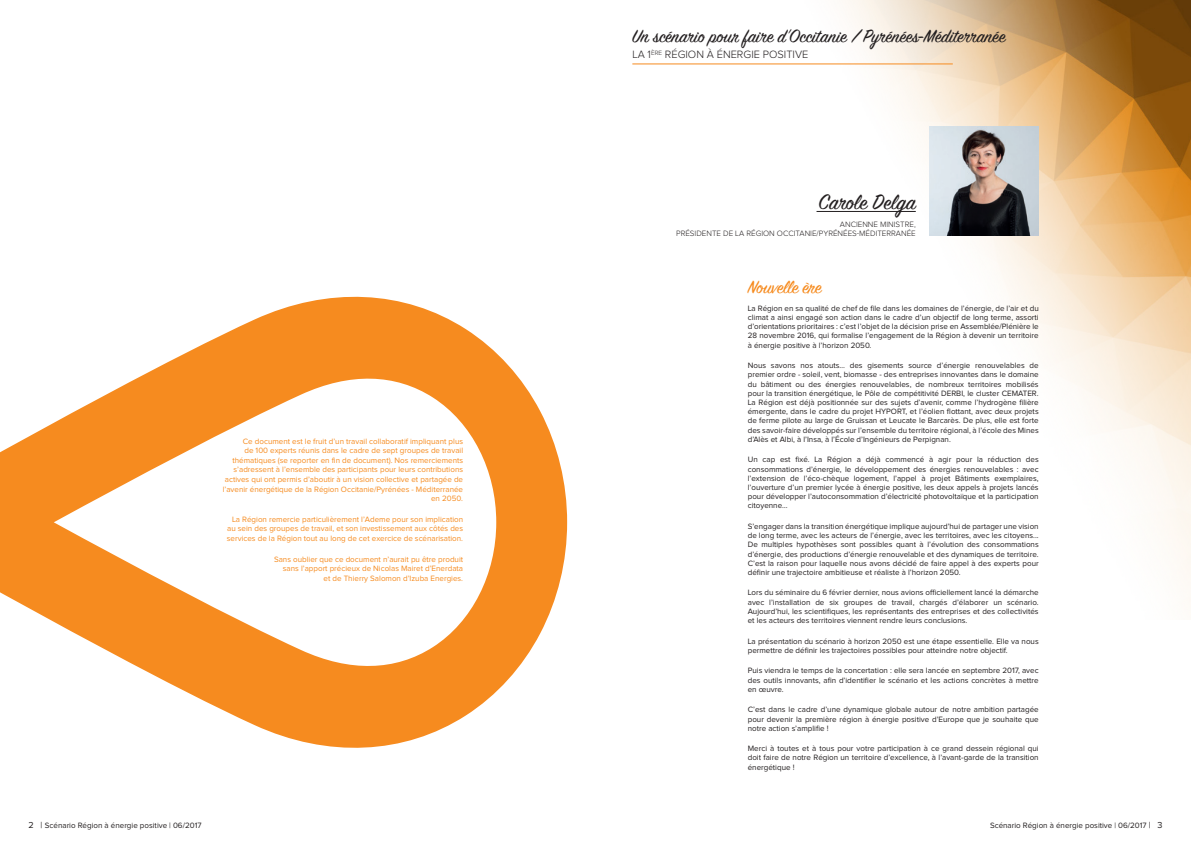
<style>
.page{position:relative;width:1191px;height:842px;background:#fff}
.page>*{position:absolute;margin:0;border:0;box-sizing:border-box;transform-origin:0 0}
.t1{font:23.5px "Sign Painter House Script";color:#231f20}
.t2{font:20px "Sign Painter House Script";color:#231f20}
.t3{font:20px "Sign Painter House Script";letter-spacing:-.01em;color:#f68b1f}
.t4{font:300 11px "Proxima Nova";color:#231f20}
.t5{font:8px/9.2px "Proxima Nova";color:#231f20;text-align:justify}
._05_TXT_COULEUR_ENCA{font:8px/9.6px "Proxima Nova";color:#f68b1f;text-align:right}
.t6{font:300 8px/9.2px "Proxima Nova";color:#231f20;text-align:right}
.s1{font-size:9px}
</style>
<div class="page">
<img style="left:632px;top:0;width:559px;height:600px">
<img style="left:929px;top:126px;width:109px;height:110px">
<hr style="left:816px;top:211px;width:99px;height:1px;background:#231f20">
<hr style="left:632px;top:64px;width:320px;height:1px;background:#f68b1f">
<svg style="left:0;top:296px;width:567px;height:452px"></svg>
<p class="t2" style="left:632px;top:24px;width:374px">Un scénario pour faire d’Occitanie / Pyrénées-Méditerranée</p>
<p class="t4" style="left:632px;top:50px;width:177px">LA 1<sup>ÈRE</sup> RÉGION À ÉNERGIE POSITIVE</p>
<p class="_05_TXT_COULEUR_ENCA" style="left:223px;top:437px;width:242px">Ce document est le fruit d’un travail collaboratif impliquant plus<br>de 100 experts réunis dans le cadre de sept groupes de travail thématiques (se reporter en fin de document). Nos remerciements s’adressent à l’ensemble des participants pour leurs contributions actives qui ont permis d’aboutir à un vision collective et partagée de l’avenir énergétique de la Région Occitanie/Pyrénées - Méditerranée en 2050.</p>
<p class="_05_TXT_COULEUR_ENCA" style="left:227px;top:515px;width:238px;text-align:justify;text-indent:5px">La Région remercie particulièrement l’Ademe pour son implication au sein des groupes de travail, et son investissement aux côtés des services de la Région tout au long de cet exercice de scénarisation.</p>
<p class="_05_TXT_COULEUR_ENCA" style="left:274px;top:555px;width:191px">Sans oublier que ce document n’aurait pu être produit sans l’apport précieux de Nicolas Mairet d’Enerdata et de Thierry Salomon d’Izuba Energies.</p>
<p class="t1" style="left:818px;top:187px;width:99px">Carole Delga</p>
<p class="t6" style="left:676px;top:220px;width:241px">ANCIENNE MINISTRE,<br>PRÉSIDENTE DE LA RÉGION OCCITANIE/PYRÉNÉES-MÉDITERRANÉE</p>
<p class="t3" style="left:748px;top:275px;width:75px">Nouvelle ère</p>
<p class="t5" style="left:748px;top:304px;width:292px">La Région en sa qualité de chef de file dans les domaines de l’énergie, de l’air et du climat a ainsi engagé son action dans le cadre d’un objectif de long terme, assorti d’orientations prioritaires : c’est l’objet de la décision prise en Assemblée/Plénière le 28 novembre 2016, qui formalise l’engagement de la Région à devenir un territoire à énergie positive à l’horizon 2050.</p>
<p class="t5" style="left:748px;top:361px;width:292px">Nous savons nos atouts… des gisements source d’énergie renouvelables de premier ordre - soleil, vent, biomasse - des entreprises innovantes dans le domaine du bâtiment ou des énergies renouvelables, de nombreux territoires mobilisés pour la transition énergétique, le Pôle de compétitivité DERBI, le cluster CEMATER.<br>La Région est déjà positionnée sur des sujets d’avenir, comme l’hydrogène filière émergente, dans le cadre du projet HYPORT, et l’éolien flottant, avec deux projets de ferme pilote au large de Gruissan et Leucate le Barcarès. De plus, elle est forte des savoir-faire développés sur l’ensemble du territoire régional, à l’école des Mines d’Alès et Albi, à l’Insa, à l’École d’Ingénieurs de Perpignan.</p>
<p class="t5" style="left:748px;top:455px;width:292px">Un cap est fixé. La Région a déjà commencé à agir pour la réduction des consommations d’énergie, le développement des énergies renouvelables : avec l’extension de l’éco-chèque logement, l’appel à projet Bâtiments exemplaires, l’ouverture d’un premier lycée à énergie positive, les deux appels à projets lancés pour développer l’autoconsommation d’électricité photovoltaïque et la participation citoyenne…</p>
<p class="t5" style="left:748px;top:522px;width:292px">S’engager dans la transition énergétique implique aujourd’hui de partager une vision de long terme, avec les acteurs de l’énergie, avec les territoires, avec les citoyens...<br>De multiples hypothèses sont possibles quant à l’évolution des consommations d’énergie, des productions d’énergie renouvelable et des dynamiques de territoire.<br>C’est la raison pour laquelle nous avons décidé de faire appel à des experts pour définir une trajectoire ambitieuse et réaliste à l’horizon 2050.</p>
<p class="t5" style="left:748px;top:588px;width:292px">Lors du séminaire du 6 février dernier, nous avions officiellement lancé la démarche avec l’installation de six groupes de travail, chargés d’élaborer un scénario.<br>Aujourd’hui, les scientifiques, les représentants des entreprises et des collectivités et les acteurs des territoires viennent rendre leurs conclusions.</p>
<p class="t5" style="left:748px;top:637px;width:292px">La présentation du scénario à horizon 2050 est une étape essentielle. Elle va nous permettre de définir les trajectoires possibles pour atteindre notre objectif.</p>
<p class="t5" style="left:748px;top:666px;width:292px">Puis viendra le temps de la concertation : elle sera lancée en septembre 2017, avec des outils innovants, afin d’identifier le scénario et les actions concrètes à mettre en œuvre.</p>
<p class="t5" style="left:748px;top:705px;width:292px">C’est dans le cadre d’une dynamique globale autour de notre ambition partagée pour devenir la première région à énergie positive d’Europe que je souhaite que notre action s’amplifie !</p>
<p class="t5" style="left:748px;top:744px;width:292px">Merci à toutes et à tous pour votre participation à ce grand dessein régional qui doit faire de notre Région un territoire d’excellence, à l’avant-garde de la transition énergétique !</p>
<p class="t5" style="left:28px;top:821px;width:175px"><span class="s1">2 |</span> Scénario Région à énergie positive | 06/2017</p>
<p class="t5" style="left:990px;top:821px;width:174px">Scénario Région à énergie positive | 06/2017 <span class="s1">| 3</span></p>
</div>
